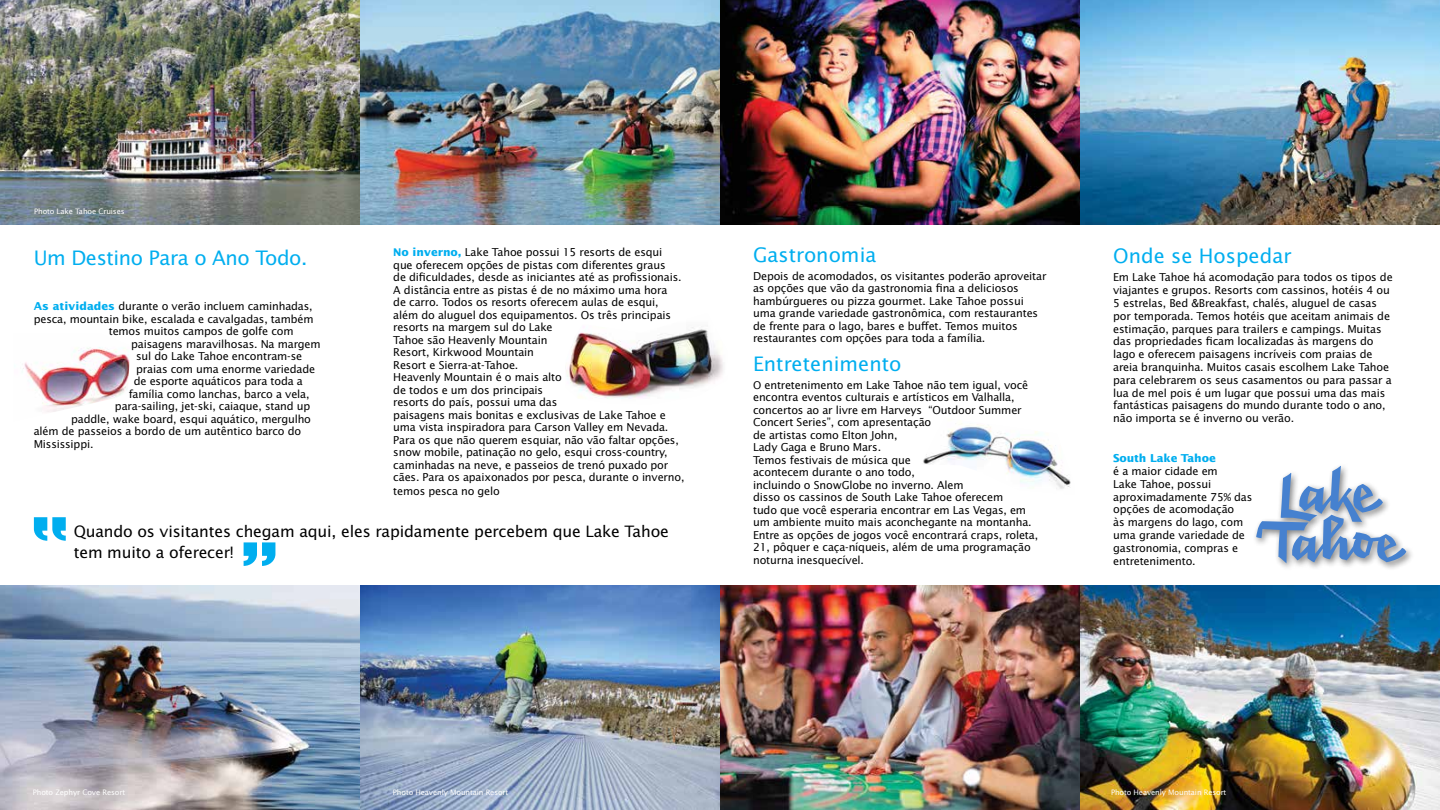
<style>
.page{position:relative;width:1440px;height:810px;background:#fff}
.page>*{position:absolute;margin:0;border:0;box-sizing:border-box;transform-origin:0 0}
.t1{font:700 69.62px "Lucida Sans";color:#00aeef}
.t2{font:20px "Lucida Sans";color:#00aeef}
.t3{font:20px "Lucida Sans";letter-spacing:-.02em;color:#00aeef}
.t4{font:15.75px/21px "Lucida Sans";letter-spacing:-.01em;color:#000}
.t5{font:11px/12.5px "Lucida Sans";letter-spacing:-.015em;color:#000}
.t6{font:700 11px "Lucida Sans";letter-spacing:-.01em;color:#00aeef}
.t7{font:7.5px "Lucida Sans";letter-spacing:-.015em;color:#fff}
.s1{font-weight:700;color:#00aeef}
.s2{font-weight:700;font-size:10.62px;color:#00aeef}
.s3{font-size:10.62px}
</style>
<div class="page">
<img style="left:0;top:0;width:720px;height:225px">
<img style="left:0;top:585px;width:1440px;height:225px">
<img style="left:23px;top:347px;width:107px;height:65px">
<img style="left:923px;top:423px;width:148px;height:66px">
<img style="left:720px;top:0;width:720px;height:225px">
<img style="left:566px;top:327px;width:157px;height:72px">
<div style="left:1252px;top:462px;width:163px;height:110px;background:#000;opacity:.5"></div>
<svg style="left:1256px;top:466px;width:150px;height:97px"></svg>
<p class="t7" style="left:34px;top:207px;width:92px">Photo Lake Tahoe Cruises</p>
<h2 class="t3" style="left:34px;top:245px;width:275px">Um Destino Para o Ano Todo.</h2>
<p class="t5" style="left:34px;top:300px;width:280px"><span class="s1">As atividades</span> durante o verão incluem caminhadas,</p>
<p class="t5" style="left:34px;top:312px;width:281px">pesca, mountain bike, escalada e cavalgadas, também</p>
<p class="t5" style="left:109px;top:325px;width:186px">temos muitos campos de golfe com</p>
<p class="t5" style="left:131px;top:337px;width:191px">paisagens maravilhosas. Na margem</p>
<p class="t5" style="left:136px;top:350px;width:167px">sul do Lake Tahoe encontram-se</p>
<p class="t5" style="left:136px;top:362px;width:181px">praias com uma enorme variedade</p>
<p class="t5" style="left:134px;top:375px;width:171px">de esporte aquáticos para toda a</p>
<p class="t5" style="left:129px;top:387px;width:182px">família como lanchas, barco a vela,</p>
<p class="t5" style="left:115px;top:400px;width:197px">para-sailing, jet-ski, caiaque, stand up</p>
<p class="t5" style="left:71px;top:412px;width:241px">paddle, wake board, esqui aquático, mergulho</p>
<p class="t5" style="left:34px;top:425px;width:269px">além de passeios a bordo de um autêntico barco do</p>
<p class="t5" style="left:34px;top:437px;width:61px">Mississippi.</p>
<p class="t5" style="left:393px;top:246px;width:293px"><span class="s2">N</span><span class="s1">o inverno,</span> Lake Tahoe possui 15 resorts de esqui<br>que oferecem opções de pistas com diferentes graus<br>de dificuldades, desde as iniciantes até as profissionais.<br>A distância entre as pistas é de no máximo uma hora<br>de carro. Todos os resorts oferecem aulas de esqui, além do aluguel dos equipamentos. Os três principais resorts na margem sul do Lake<br>Tahoe são Heavenly Mountain<br>Resort, Kirkwood Mountain<br>Resort e Sierra-at-Tahoe.<br>Heavenly Mountain é o mais alto<br>de todos e um dos principais<br>resorts do país, possui uma das<br>paisagens mais bonitas e exclusivas de Lake Tahoe e uma vista inspiradora para Carson Valley em Nevada.<br>Para os que não querem esquiar, não vão faltar opções, snow mobile, patinação no gelo, esqui cross-country, caminhadas na neve, e passeios de trenó puxado por cães. Para os apaixonados por pesca, durante o inverno,</p>
<p class="t5" style="left:393px;top:484px;width:108px">temos pesca no gelo</p>
<h3 class="t4" style="left:74px;top:520px;width:597px">Quando os visitantes chegam aqui, eles rapidamente percebem que Lake Tahoe tem muito a oferecer!</h3>
<h1 class="t1" style="left:278px;top:579px;width:38px;rotate:-180deg">“</h1>
<h2 class="t2" style="left:753px;top:243px;width:125px">Gastronomia</h2>
<p class="t5" style="left:753px;top:269px;width:295px">Depois de acomodados, os visitantes poderão aproveitar as opções que vão da gastronomia fina a deliciosos hambúrgueres ou pizza gourmet. Lake Tahoe possui uma grande variedade gastronômica, com restaurantes de frente para o lago, bares e buffet. Temos muitos restaurantes com opções para toda a família.</p>
<h2 class="t2" style="left:753px;top:352px;width:150px">Entretenimento</h2>
<p class="t5" style="left:753px;top:378px;width:287px"><span class="s3">O</span> entretenimento em Lake Tahoe não tem igual, você encontra eventos culturais e artísticos em Valhalla, concertos ao ar livre em Harveys “Outdoor Summer Concert Series”, com apresentação<br>de artistas como Elton John,<br>Lady Gaga e Bruno Mars.<br>Temos festivais de música que<br>acontecem durante o ano todo,<br>incluindo o SnowGlobe no inverno. Alem<br>disso os cassinos de South Lake Tahoe oferecem<br>tudo que você esperaria encontrar em Las Vegas, em um ambiente muito mais aconchegante na montanha.<br>Entre as opções de jogos você encontrará craps, roleta, 21, pôquer e caça-níqueis, além de uma programação noturna inesquecível.</p>
<h2 class="t2" style="left:1113px;top:244px;width:180px">Onde se Hospedar</h2>
<p class="t5" style="left:1113px;top:271px;width:281px">Em Lake Tahoe há acomodação para todos os tipos de viajantes e grupos. Resorts com cassinos, hotéis 4 ou 5 estrelas, Bed &amp;Breakfast, chalés, aluguel de casas por temporada. Temos hotéis que aceitam animais de estimação, parques para trailers e campings. Muitas das propriedades ficam localizadas às margens do lago e oferecem paisagens incríveis com praias de areia branquinha. Muitos casais escolhem Lake Tahoe para celebrarem os seus casamentos ou para passar a lua de mel pois é um lugar que possui uma das mais fantásticas paisagens do mundo durante todo o ano, não importa se é inverno ou verão.</p>
<p class="t6" style="left:1113px;top:452px;width:104px">South Lake Tahoe</p>
<p class="t5" style="left:1113px;top:464px;width:141px">é a maior cidade em<br>Lake Tahoe, possui aproximadamente 75% das opções de acomodação<br>às margens do lago, com uma grande variedade de gastronomia, compras e entretenimento.</p>
<p class="t7" style="left:33px;top:787px;width:94px">Photo Zephyr Cove Resort</p>
<p class="t7" style="left:393px;top:788px;width:117px">Photo Heavenly Mountain Resort</p>
<p class="t7" style="left:1111px;top:788px;width:117px">Photo Heavenly Mountain Resort</p>
</div>
